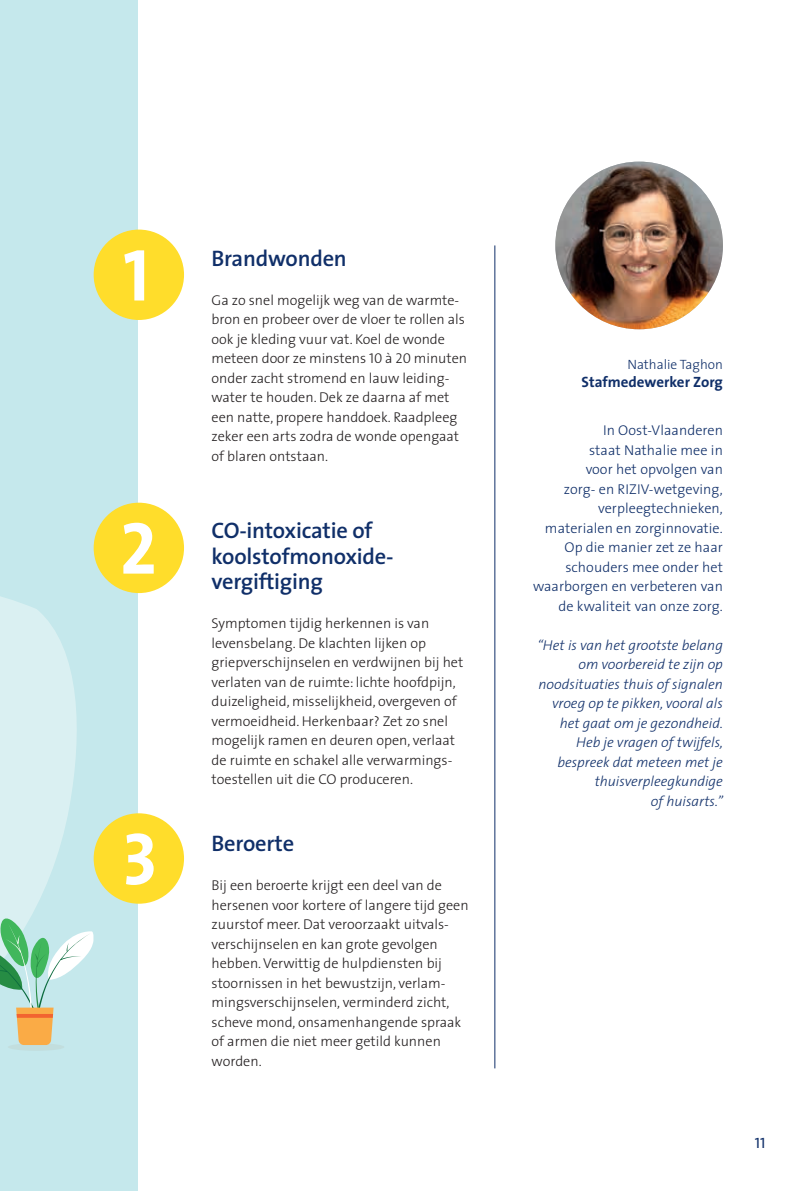
<style>
.page{position:relative;width:808px;height:1191px;background:#fff}
.page>*{position:absolute;margin:0;border:0;box-sizing:border-box;transform-origin:0 0}
.t1{font:74.25px "The Sans Bold Caps";color:#fff}
.t2{font:600 22.5px/25.5px "The Sans";letter-spacing:-.01em;color:#102f69}
.t3{font:700 15px "The Sans";color:#102f69}
.t4{font:15px "The Sans Caps";color:#102f69}
.t5{font:300 14.25px/19.5px "The Sans";color:#231f20}
.t6{font:300 14.25px/19.5px "The Sans";letter-spacing:.005em;color:#102f69;text-align:right}
.t7{font:italic 300 14.25px/19.5px "The Sans";color:#102f69;text-align:right}
.t8{font:300 13.5px "The Sans";color:#102f69}
.s1{font-family:"The Sans Light Caps";font-weight:400}
</style>
<div class="page">
<div style="left:0;top:0;width:138px;height:1191px;background:#c5e8ec"></div>
<svg style="left:0;top:596px;width:77px;height:455px;fill:#daf0f2"></svg>
<img style="left:555px;top:162px;width:168px;height:167px;border-radius:84px">
<div style="left:94px;top:230px;width:90px;height:90px;background:#ffdd2b;border-radius:50%"></div>
<div style="left:94px;top:503px;width:90px;height:90px;background:#ffdd2b;border-radius:50%"></div>
<div style="left:94px;top:813px;width:90px;height:90px;background:#ffdd2b;border-radius:50%"></div>
<hr style="left:494px;top:245px;width:1px;height:823px;background:#102f69">
<div style="left:8px;top:1043px;width:56px;height:7px;background:#c2dede;border-radius:50%"></div>
<svg style="left:0;top:916px;width:93px;height:129px"></svg>
<hr style="left:17px;top:1014px;width:36px;height:3px;background:#f26330">
<h1 class="t1" style="left:123px;top:213px;width:28px">1</h1>
<h1 class="t1" style="left:120px;top:486px;width:38px">2</h1>
<h2 class="t2" style="left:212px;top:245px;width:137px">Brandwonden</h2>
<p class="t5" style="left:212px;top:290px;width:257px">Ga zo snel mogelijk weg van de warmte&shy;bron en probeer over de vloer te rollen als ook je kleding vuur vat. Koel de wonde meteen door ze minstens <span class="s1">10</span> à <span class="s1">20</span> minuten onder zacht stromend en lauw leiding&shy;water te houden. Dek ze daarna af met een natte, propere handdoek. Raadpleeg zeker een arts zodra de wonde opengaat of blaren ontstaan.</p>
<h2 class="t2" style="left:212px;top:517px;width:184px">CO-intoxicatie of koolstofmonoxide&shy;vergiftiging</h2>
<p class="t5" style="left:212px;top:613px;width:253px">Symptomen tijdig herkennen is van levensbelang. De klachten lijken op griepverschijnselen en verdwijnen bij het verlaten van de ruimte: lichte hoofdpijn, duizeligheid, misselijkheid, overgeven of vermoeidheid. Herkenbaar? Zet zo snel mogelijk ramen en deuren open, verlaat de ruimte en schakel alle verwarmings&shy;toestellen uit die CO produceren.</p>
<p class="t8" style="left:627px;top:353px;width:97px">Nathalie Taghon</p>
<p class="t3" style="left:581px;top:369px;width:143px">Stafmedewerker Zorg</p>
<p class="t6" style="left:533px;top:420px;width:191px">In Oost-Vlaanderen<br>staat Nathalie mee in<br>voor het opvolgen van<br>zorg- en RIZIV-wetgeving, verpleegtechnieken, materialen en zorginnovatie.<br>Op die manier zet ze haar schouders mee onder het waarborgen en verbeteren van de kwaliteit van onze zorg.</p>
<p class="t7" style="left:537px;top:635px;width:187px">“Het is van het grootste belang om voorbereid te zijn op noodsituaties thuis of signalen vroeg op te pikken, vooral als het gaat om je gezondheid.<br>Heb je vragen of twijfels, bespreek dat meteen met je thuisverpleegkundige<br>of huisarts.”</p>
<h1 class="t1" style="left:122px;top:797px;width:37px">3</h1>
<h2 class="t2" style="left:212px;top:830px;width:84px">Beroerte</h2>
<p class="t5" style="left:212px;top:875px;width:259px">Bij een beroerte krijgt een deel van de hersenen voor kortere of langere tijd geen zuurstof meer. Dat veroorzaakt uitvals&shy;verschijnselen en kan grote gevolgen hebben. Verwittig de hulpdiensten bij stoornissen in het bewustzijn, verlam&shy;mingsverschijnselen, verminderd zicht, scheve mond, onsamenhangende spraak of armen die niet meer getild kunnen worden.</p>
<p class="t4" style="left:755px;top:1130px;width:12px">11</p>
</div>
